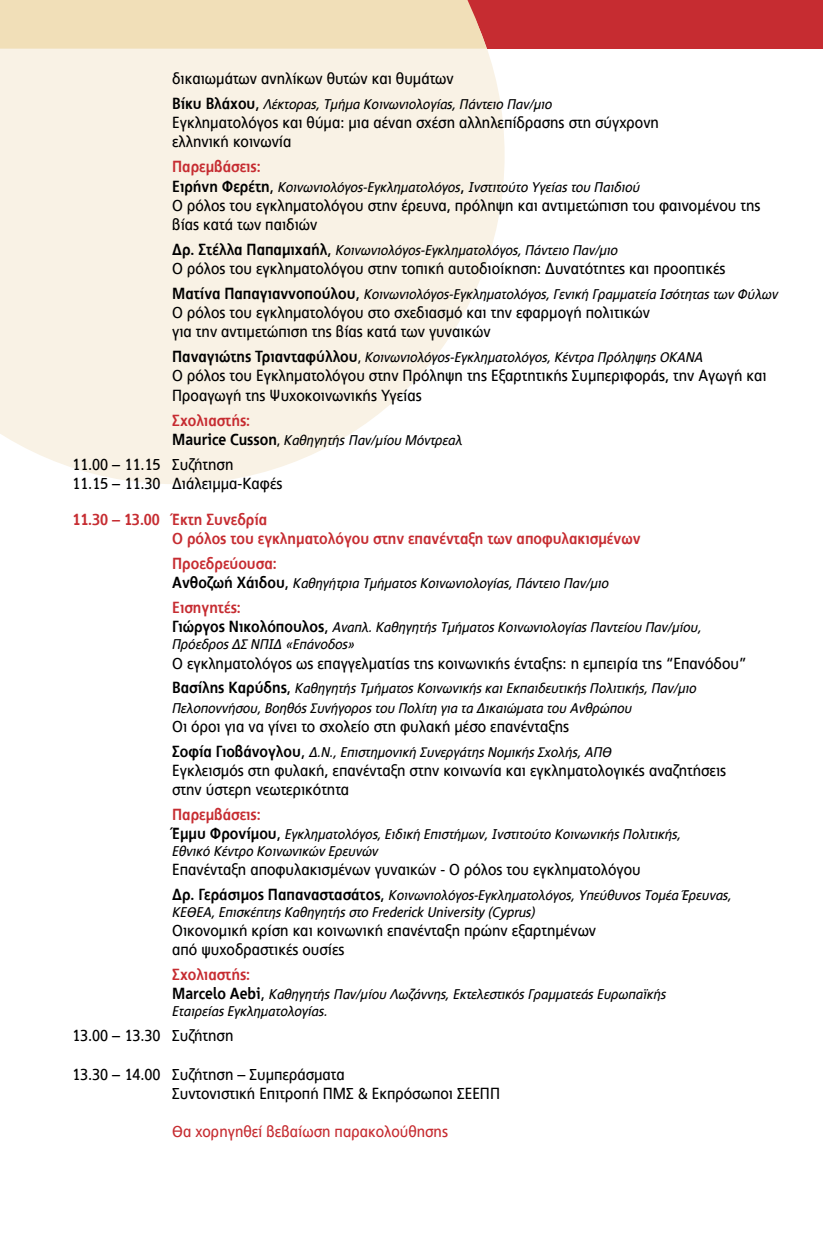
<style>
.page{position:relative;width:823px;height:1248px;background:#fff}
.page>*{position:absolute;margin:0;border:0;box-sizing:border-box;transform-origin:0 0}
.t1{font:16px/19.2px "PF Index";color:#000}
.t2{font:700 16px/19.2px "PF Index";color:#c62c31}
.t3{font:16px "PF Index";color:#c62c31}
.t4{font:italic 14px/16.8px "PF Index";color:#000}
.s1{font-weight:700;font-style:normal;font-size:16px}
.s2{font-style:normal;font-size:16px}
.s3{font-style:normal}
</style>
<div class="page">
<div style="left:0;top:0;width:822px;height:49px;background:#c62c31"></div>
<svg style="left:0;top:46px;width:504px;height:438px;background:#f9f3e7"></svg>
<div style="left:0;top:0;width:486px;height:49px;background:#f1dfb8"></div>
<p class="t1" style="left:172px;top:69px;width:283px">δικαιωμάτων ανηλίκων θυτών και θυμάτων</p>
<p class="t4" style="left:172px;top:96px;width:381px"><span class="s1">Βίκυ Βλάχου</span><span class="s2">,</span> Λέκτορας, Τμήμα Κοινωνιολογίας, Πάντειο Παν/μιο</p>
<p class="t1" style="left:172px;top:113px;width:488px">Εγκληματολόγος και θύμα: μια αέναη σχέση αλληλεπίδρασης στη σύγχρονη ελληνική κοινωνία</p>
<p class="t2" style="left:172px;top:157px;width:90px">Παρεμβάσεις:</p>
<p class="t4" style="left:172px;top:178px;width:469px"><span class="s1">Ειρήνη Φερέτη</span><span class="s2">,</span> Κοινωνιολόγος-Εγκληματολόγος<span class="s2">,</span> Ινστιτούτο Υγείας του Παιδιού</p>
<p class="t1" style="left:172px;top:196px;width:589px">Ο ρόλος του εγκληματολόγου στην έρευνα, πρόληψη και αντιμετώπιση του φαινομένου της βίας κατά των παιδιών</p>
<p class="t4" style="left:172px;top:242px;width:447px"><span class="s1">Δρ. Στέλλα Παπαμιχαήλ</span><span class="s2">,</span> Κοινωνιολόγος-Εγκληματολόγος, Πάντειο Παν/μιο</p>
<p class="t1" style="left:172px;top:259px;width:554px">Ο ρόλος του εγκληματολόγου στην τοπική αυτοδιοίκηση: Δυνατότητες και προοπτικές</p>
<p class="t4" style="left:172px;top:286px;width:607px"><span class="s1">Ματίνα Παπαγιαννοπούλου</span><span class="s2">,</span> Κοινωνιολόγος-Εγκληματολόγος, Γενική Γραμματεία Ισότητας των Φύλων</p>
<p class="t1" style="left:172px;top:303px;width:479px">Ο ρόλος του εγκληματολόγου στο σχεδιασμό και την εφαρμογή πολιτικών για την αντιμετώπιση της βίας κατά των γυναικών</p>
<p class="t4" style="left:172px;top:349px;width:532px"><span class="s1">Παναγιώτης Τριανταφύλλου</span><span class="s3">,</span> Κοινωνιολόγος-Εγκληματολόγος, Κέντρα Πρόληψης ΟΚΑΝΑ</p>
<p class="t1" style="left:172px;top:366px;width:595px">Ο ρόλος του Εγκληματολόγου στην Πρόληψη της Εξαρτητικής Συμπεριφοράς, την Αγωγή και<br>Προαγωγή της Ψυχοκοινωνικής Υγείας</p>
<p class="t2" style="left:172px;top:410px;width:79px">Σχολιαστής:</p>
<p class="t4" style="left:172px;top:431px;width:291px"><span class="s1">Maurice Cusson</span><span class="s3">,</span> Καθηγητής Παν/μίου Μόντρεαλ</p>
<p class="t1" style="left:72px;top:454px;width:212px">11.00 – 11.15 Συζήτηση<br>11.15 – 11.30 Διάλειμμα-Καφές</p>
<p class="t2" style="left:172px;top:510px;width:469px;text-indent:-100px">11.30 – 13.00 Έκτη Συνεδρία<br>Ο ρόλος του εγκληματολόγου στην επανένταξη των αποφυλακισμένων</p>
<p class="t2" style="left:172px;top:554px;width:106px">Προεδρεύουσα:</p>
<p class="t4" style="left:172px;top:575px;width:438px"><span class="s1">Ανθοζωή Χάιδου</span><span class="s2">,</span> Καθηγήτρια Τμήματος Κοινωνιολογίας, Πάντειο Παν/μιο</p>
<p class="t2" style="left:172px;top:598px;width:70px">Εισηγητές:</p>
<p class="t4" style="left:172px;top:619px;width:530px"><span class="s1">Γιώργος Νικολόπουλος</span><span class="s2">,</span> Αναπλ. Καθηγητής Τμήματος Κοινωνιολογίας Παντείου Παν/μίου,<br>Πρόεδρος ΔΣ ΝΠΙΔ «Επάνοδος»</p>
<p class="t1" style="left:172px;top:653px;width:575px">Ο εγκληματολόγος ως επαγγελματίας της κοινωνικής ένταξης: η εμπειρία της “Επανόδου”</p>
<p class="t4" style="left:172px;top:679px;width:525px;line-height:19.2px"><span class="s1">Βασίλης Καρύδης</span><span class="s2">,</span> Καθηγητής Τμήματος Κοινωνικής και Εκπαιδευτικής Πολιτικής, Παν/μιο<br>Πελοποννήσου, Βοηθός Συνήγορος του Πολίτη για τα Δικαιώματα του Ανθρώπου</p>
<p class="t1" style="left:172px;top:716px;width:398px">Οι όροι για να γίνει το σχολείο στη φυλακή μέσο επανένταξης</p>
<p class="t4" style="left:172px;top:743px;width:440px"><span class="s1">Σοφία Γιοβάνογλου</span><span class="s2">,</span> Δ.Ν., Επιστημονική Συνεργάτης Νομικής Σχολής, ΑΠΘ</p>
<p class="t1" style="left:172px;top:760px;width:555px">Εγκλεισμός στη φυλακή, επανένταξη στην κοινωνία και εγκληματολογικές αναζητήσεις στην ύστερη νεωτερικότητα</p>
<p class="t2" style="left:172px;top:804px;width:90px">Παρεμβάσεις:</p>
<p class="t4" style="left:172px;top:826px;width:510px"><span class="s1">Έμμυ Φρονίμου</span><span class="s2">,</span> Εγκληματολόγος, Ειδική Επιστήμων, Ινστιτούτο Κοινωνικής Πολιτικής,<br>Εθνικό Κέντρο Κοινωνικών Ερευνών</p>
<p class="t1" style="left:172px;top:860px;width:470px">Επανένταξη αποφυλακισμένων γυναικών - Ο ρόλος του εγκληματολόγου</p>
<p class="t4" style="left:172px;top:886px;width:560px"><span class="s1">Δρ. Γεράσιμος Παπαναστασάτος</span><span class="s2">,</span> Κοινωνιολόγος-Εγκληματολόγος, Υπεύθυνος Τομέα Έρευνας,<br>ΚΕΘΕΑ, Επισκέπτης Καθηγητής στο Frederick University (Cyprus)</p>
<p class="t1" style="left:172px;top:921px;width:425px">Οικονομική κρίση και κοινωνική επανένταξη πρώην εξαρτημένων από ψυχοδραστικές ουσίες</p>
<p class="t2" style="left:172px;top:965px;width:79px">Σχολιαστής:</p>
<p class="t4" style="left:172px;top:986px;width:495px"><span class="s1">Marcelo Aebi</span><span class="s2">,</span> Καθηγητής Παν/μίου Λωζάννης, Εκτελεστικός Γραμματεάς Ευρωπαϊκής<br>Εταιρείας Εγκληματολογίας.</p>
<p class="t1" style="left:72px;top:1026px;width:163px">13.00 – 13.30 Συζήτηση</p>
<p class="t1" style="left:172px;top:1064px;width:329px;text-indent:-100px">13.30 – 14.00 Συζήτηση – Συμπεράσματα<br>Συντονιστική Επιτροπή ΠΜΣ &amp; Εκπρόσωποι ΣΕΕΠΠ</p>
<p class="t3" style="left:172px;top:1122px;width:277px">Θα χορηγηθεί βεβαίωση παρακολούθησης</p>
</div>
